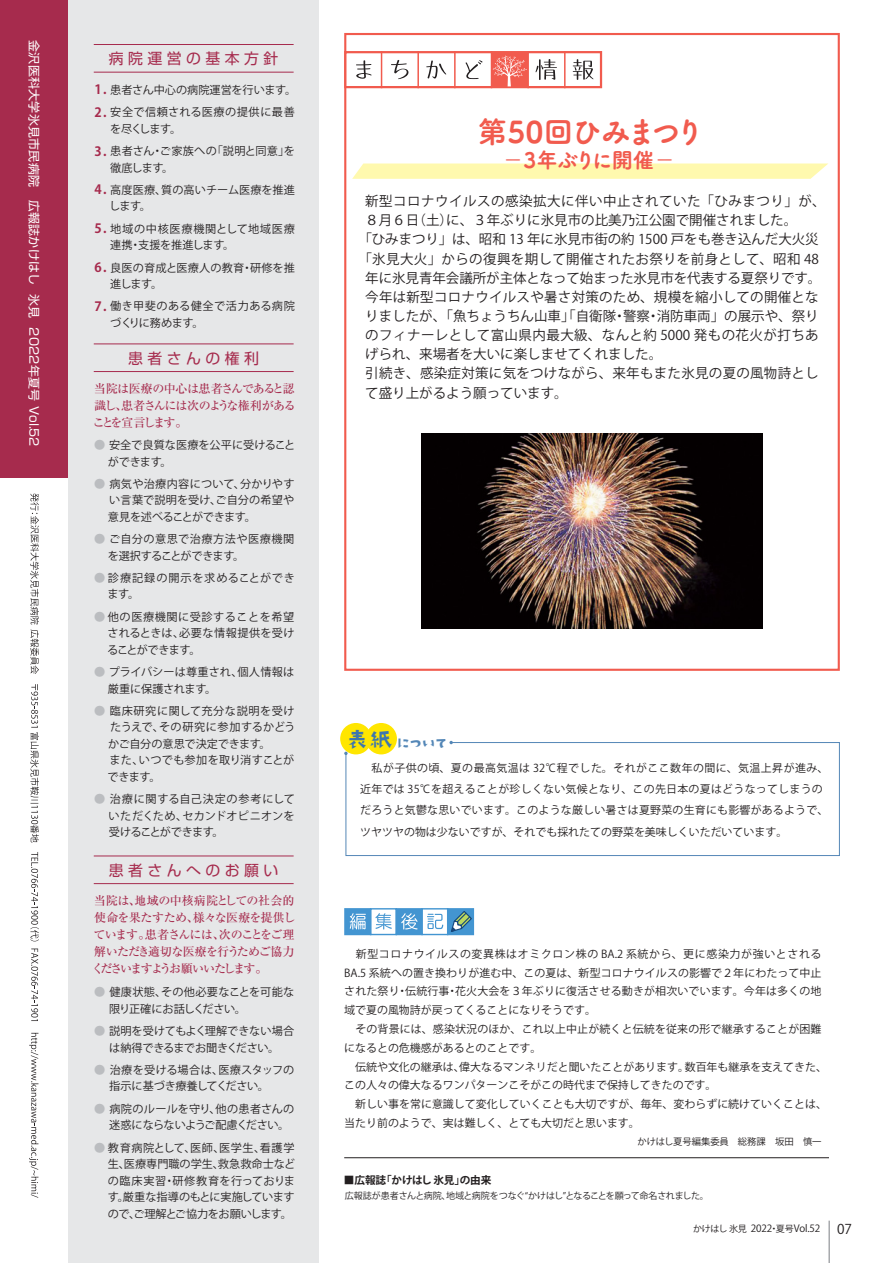
<style>
.page{position:relative;width:893px;height:1263px;background:#fff}
.page>*{position:absolute;margin:0;border:0;box-sizing:border-box;transform-origin:0 0}
.t1{font:29.7px "Tsuku A Rd Gothic Std E 90 pv RKSJ H";letter-spacing:-.04em;color:#f15b4e}
.t2{font:23.4px "DS kirigirisu";color:#3c76ae}
.t3{font:21.3px "Tsuku A Rd Gothic Std E 90 pv RKSJ H";letter-spacing:-.04em;color:#f15b4e}
.t4{font:14.85px "Shin Go Pro Regular 90 pv RKSJ V";letter-spacing:.3em;color:#a62b4d}
.t5{font:13.5px "Koz Go Pro Regular 90 pv RKSJ H";color:#231f20}
.t6{font:13.5px "Koz Go Pro Regular 90 pv RKSJ H";letter-spacing:.03em;color:#231f20}
.t7{font:13.5px "Koz Go Pro Regular 90 pv RKSJ H";letter-spacing:.02em;color:#231f20}
.t8{font:13.5px "Koz Go Pro Regular 90 pv RKSJ H";letter-spacing:.035em;color:#231f20}
.t9{font:12.75px/22.4px "Koz Go Pro Bold 90 pv RKSJ H";color:#a62b4d}
.t10{font:12px/17px "Ryumin Pro Medium 90 pv RKSJ H";letter-spacing:-.095em;color:#a62b4d;text-align:justify}
.t11{font:12px "Shin Go Pro Regular 90 pv RKSJ V";letter-spacing:.02em;color:#fff}
.t12{font:11.1px/16.5px "Koz Go Pro Regular 90 pv RKSJ H";color:#231f20}
.t13{font:11.1px/16.5px "Koz Go Pro Regular 90 pv RKSJ H";letter-spacing:.065em;color:#231f20}
.t14{font:11.1px/16.5px "Koz Go Pro Regular 90 pv RKSJ H";letter-spacing:-.02em;color:#231f20}
.t15{font:11.1px/22.4px "Koz Go Pro Regular 90 pv RKSJ H";letter-spacing:.035em;color:#231f20}
.t16{font:11.1px "Koz Go Pro Regular 90 pv RKSJ H";letter-spacing:.02em;color:#231f20}
.t17{font:11.1px "Koz Go Pro Regular 90 pv RKSJ H";letter-spacing:.07em;color:#231f20}
.t18{font:11.1px "Koz Go Pro Regular 90 pv RKSJ H";letter-spacing:-.07em;color:#231f20}
.t19{font:11.1px "Koz Go Pro Regular 90 pv RKSJ H";letter-spacing:-.04em;color:#231f20}
.t20{font:10.95px/18.8px "Koz Go Pro Regular 90 pv RKSJ H";letter-spacing:.01em;color:#231f20}
.t21{font:10.65px "Koz Go Pro Bold 90 pv RKSJ H";letter-spacing:-.015em;color:#231f20}
.t22{font:9.9px "Koz Go Pro Regular 90 pv RKSJ H";letter-spacing:-.015em;color:#231f20}
.t23{font:9.3px "Koz Go Pro Regular 90 pv RKSJ H";color:#231f20}
.t24{font:9px "Koz Go Pro Regular 90 pv RKSJ H";letter-spacing:-.04em;color:#231f20}
.s1{color:#bbbdc0}
.s2{font-size:9px}
.s3{font-size:13.5px}
</style>
<div class="page">
<svg style="left:30px;top:493px;width:9px;height:181px"></svg>
<svg style="left:30px;top:684px;width:9px;height:158px"></svg>
<svg style="left:30px;top:852px;width:9px;height:89px"></svg>
<svg style="left:31px;top:948px;width:7px;height:73px"></svg>
<svg style="left:29px;top:1033px;width:9px;height:165px"></svg>
<div style="left:68px;top:0;width:251px;height:1263px;background:#e6e7e8"></div>
<hr style="left:94px;top:343px;width:200px;height:1px;background:#a62b4d">
<hr style="left:94px;top:371px;width:200px;height:1px;background:#a62b4d">
<hr style="left:94px;top:855px;width:200px;height:1px;background:#a62b4d">
<hr style="left:94px;top:883px;width:200px;height:1px;background:#a62b4d">
<hr style="left:94px;top:44px;width:200px;height:1px;background:#a62b4d">
<hr style="left:94px;top:72px;width:200px;height:1px;background:#a62b4d">
<div style="left:344px;top:33px;width:496px;height:638px;border:2px solid #f15b4e"></div>
<div style="left:0;top:0;width:68px;height:477px;background:#a62b4d"></div>
<div style="left:345px;top:909px;width:26px;height:25px;background:#4395d1"></div>
<div style="left:344px;top:908px;width:27px;height:27px;border:1px solid #4395d1"></div>
<div style="left:396px;top:909px;width:26px;height:25px;background:#4395d1"></div>
<div style="left:396px;top:908px;width:27px;height:27px;border:1px solid #4395d1"></div>
<svg style="left:350px;top:913px;width:16px;height:17px"></svg>
<svg style="left:375px;top:913px;width:17px;height:16px"></svg>
<svg style="left:401px;top:913px;width:16px;height:17px"></svg>
<svg style="left:427px;top:914px;width:16px;height:15px"></svg>
<div style="left:370px;top:908px;width:27px;height:27px;border:1px solid #4395d1"></div>
<div style="left:421px;top:908px;width:27px;height:27px;border:1px solid #4395d1"></div>
<div style="left:448px;top:909px;width:25px;height:25px;background:#4395d1"></div>
<div style="left:447px;top:908px;width:27px;height:27px;border:1px solid #4395d1"></div>
<svg style="left:451px;top:910px;width:22px;height:23px"></svg>
<hr style="left:344px;top:1157px;width:485px;height:1px;background:#231f20">
<div style="left:344px;top:51px;width:258px;height:37px;border:2px solid #f15b4e"></div>
<svg style="left:356px;top:60px;width:16px;height:19px"></svg>
<svg style="left:391px;top:60px;width:17px;height:19px"></svg>
<svg style="left:426px;top:61px;width:20px;height:18px"></svg>
<svg style="left:466px;top:60px;width:16px;height:19px"></svg>
<svg style="left:536px;top:59px;width:21px;height:21px"></svg>
<svg style="left:573px;top:59px;width:20px;height:21px"></svg>
<hr style="left:381px;top:51px;width:1px;height:37px;background:#f15b4e">
<hr style="left:417px;top:51px;width:2px;height:37px;background:#f15b4e">
<hr style="left:454px;top:51px;width:2px;height:37px;background:#f15b4e">
<hr style="left:491px;top:51px;width:1px;height:37px;background:#f15b4e">
<hr style="left:527px;top:51px;width:2px;height:37px;background:#f15b4e">
<hr style="left:564px;top:51px;width:2px;height:37px;background:#f15b4e">
<div style="left:491px;top:52px;width:37px;height:35px;background:#f15b4e"></div>
<svg style="left:493px;top:55px;width:34px;height:31px"></svg>
<svg style="left:352px;top:163px;width:476px;height:16px;background:#fff9b3"></svg>
<div style="left:340px;top:723px;width:32px;height:31px;background:#ffe600;border-radius:50%"></div>
<div style="left:365px;top:723px;width:32px;height:31px;background:#ffe600;border-radius:50%"></div>
<svg style="left:345px;top:742px;width:495px;height:114px"></svg>
<svg style="left:344px;top:752px;width:4px;height:3px"></svg>
<img style="left:422px;top:433px;width:340px;height:196px">
<hr style="left:828px;top:1220px;width:2px;height:43px;background:#a7a9ac">
<svg style="left:398px;top:740px;width:55px;height:8px"></svg>
<p class="t11" style="left:38px;top:40px;width:408px;rotate:90deg">金沢医科大学氷見市民病院　広報誌かけはし 氷見 2022年夏号 Vol.52</p>
<h3 class="t4" style="left:109px;top:53px;width:171px">病院運営の基本方針</h3>
<p class="t12" style="left:110px;top:80px;width:187px;line-height:22.4px">患者さん中心の病院運営を行います。安全で信頼される医療の提供に最善</p>
<p class="t12" style="left:110px;top:119px;width:186px;line-height:22.4px">を尽くします。<br>患者さん・ご家族への「説明と同意」を</p>
<p class="t12" style="left:110px;top:158px;width:186px;line-height:22.4px">徹底します。<br>高度医療、質の高いチーム医療を推進</p>
<p class="t13" style="left:109px;top:197px;width:187px;line-height:22.4px">します。<br>地域の中核医療機関として地域医療</p>
<p class="t12" style="left:110px;top:235px;width:186px;line-height:22.4px">連携・支援を推進します。<br>良医の育成と医療人の教育・研修を推</p>
<p class="t15" style="left:110px;top:274px;width:186px">進します。<br>働き甲斐のある健全で活力ある病院</p>
<p class="t19" style="left:110px;top:318px;width:95px">づくりに務めます。</p>
<p class="t9" style="left:94px;top:80px;width:14px">1.<br>2.</p>
<p class="t9" style="left:94px;top:141px;width:14px">3.</p>
<p class="t9" style="left:94px;top:180px;width:14px">4.</p>
<p class="t9" style="left:94px;top:219px;width:14px">5.</p>
<p class="t9" style="left:94px;top:258px;width:14px">6.</p>
<p class="t9" style="left:94px;top:296px;width:14px">7.</p>
<h3 class="t4" style="left:128px;top:352px;width:132px">患者さんの権利</h3>
<p class="t10" style="left:93px;top:382px;width:204px">当院は医療の中心は患者さんであると認識し、患者さんには次のような権利があることを宣言します。</p>
<p class="t12" style="left:94px;top:438px;width:203px"><span class="s1">●</span> 安全で良質な医療を公平に受けること　 ができます。</p>
<p class="t12" style="left:94px;top:477px;width:202px;text-align:justify"><span class="s1">●</span> 病気や治療内容について、分かりやす　 い言葉で説明を受け、ご自分の希望や　 意見を述べることができます。</p>
<p class="t12" style="left:94px;top:532px;width:202px"><span class="s1">●</span> ご自分の意思で治療方法や医療機関　 を選択することができます。</p>
<p class="t13" style="left:107px;top:571px;width:189px;text-indent:-13px"><span class="s1">●</span> 診療記録の開示を求めることができます。</p>
<p class="t12" style="left:107px;top:610px;width:189px;text-align:justify;text-indent:-13px"><span class="s1">●</span> 他の医療機関に受診することを希望されるときは、必要な情報提供を受けることができます。</p>
<p class="t12" style="left:94px;top:665px;width:202px"><span class="s1">●</span> プライバシーは尊重され、個人情報は　 厳重に保護されます。</p>
<p class="t12" style="left:94px;top:704px;width:203px"><span class="s1">●</span> 臨床研究に関して充分な説明を受け　 たうえで、その研究に参加するかどう　 かご自分の意思で決定できます。<br>　 また、いつでも参加を取り消すことが　 できます。</p>
<p class="t17" style="left:94px;top:795px;width:202px"><span class="s1">●</span> 治療に関する自己決定の参考にして</p>
<p class="t16" style="left:94px;top:811px;width:202px">　 いただくため、セカンドオピニオンを</p>
<p class="t18" style="left:109px;top:828px;width:116px">受けることができます。</p>
<h3 class="t4" style="left:109px;top:864px;width:171px">患者さんへのお願い</h3>
<p class="t10" style="left:92px;top:894px;width:205px">当院は、地域の中核病院としての社会的使命を果たすため、様々な医療を提供しています。患者さんには、次のことをご理解いただき適切な医療を行うためご協力くださいますようお願いいたします。</p>
<p class="t12" style="left:94px;top:985px;width:202px"><span class="s1">●</span> 健康状態、その他必要なことを可能な　 限り正確にお話しください。</p>
<p class="t14" style="left:94px;top:1024px;width:202px"><span class="s1">●</span> 説明を受けてもよく理解できない場合　 は納得できるまでお聞きください。</p>
<p class="t12" style="left:94px;top:1063px;width:202px"><span class="s1">●</span> 治療を受ける場合は、医療スタッフの　 指示に基づき療養してください。</p>
<p class="t12" style="left:94px;top:1102px;width:202px"><span class="s1">●</span> 病院のルールを守り、他の患者さんの　 迷惑にならないようご配慮ください。</p>
<p class="t12" style="left:108px;top:1141px;width:189px;text-align:justify;text-indent:-14px"><span class="s1">●</span> 教育病院として、医師、医学生、看護学生、医療専門職の学生、救急救命士などの臨床実習・研修教育を行っております。厳重な指導のもとに実施していますので、ご理解とご協力をお願いします。</p>
<h1 class="t1" style="left:478px;top:121px;width:228px">第50回ひみまつり</h1>
<h3 class="t3" style="left:502px;top:152px;width:175px">－3年ぶりに開催－</h3>
<p class="t8" style="left:365px;top:196px;width:462px">新型コロナウイルスの感染拡大に伴い中止されていた「ひみまつり」が、</p>
<p class="t5" style="left:365px;top:215px;width:433px">８月６日（土）に、３年ぶりに氷見市の比美乃江公園で開催されました。</p>
<p class="t5" style="left:358px;top:234px;width:462px">「ひみまつり」は、昭和 13 年に氷見市街の約 1500 戸をも巻き込んだ大火災</p>
<p class="t6" style="left:358px;top:253px;width:462px">「氷見大火」からの復興を期して開催されたお祭りを前身として、昭和 48</p>
<p class="t5" style="left:365px;top:273px;width:458px">年に氷見青年会議所が主体となって始まった氷見市を代表する夏祭りです。</p>
<p class="t7" style="left:365px;top:292px;width:455px">今年は新型コロナウイルスや暑さ対策のため、規模を縮小しての開催とな</p>
<p class="t5" style="left:365px;top:311px;width:455px">りましたが、「魚ちょうちん山車」「自衛隊・警察・消防車両」の展示や、祭り</p>
<p class="t6" style="left:365px;top:330px;width:455px">のフィナーレとして富山県内最大級、なんと約 5000 発もの花火が打ちあ</p>
<p class="t5" style="left:365px;top:349px;width:298px">げられ、来場者を大いに楽しませてくれました。</p>
<p class="t7" style="left:365px;top:368px;width:455px">引続き、感染症対策に気をつけながら、来年もまた氷見の夏の風物詩とし</p>
<p class="t5" style="left:365px;top:387px;width:204px">て盛り上がるよう願っています。</p>
<h2 class="t2" style="left:346px;top:727px;width:48px">ഀࠅ</h2>
<p class="t20" style="left:360px;top:758px;width:470px;line-height:21.3px">　私が子供の頃、夏の最高気温は 32℃程でした。それがここ数年の間に、気温上昇が進み、近年では 35℃を超えることが珍しくない気候となり、この先日本の夏はどうなってしまうのだろうと気鬱な思いでいます。このような厳しい暑さは夏野菜の生育にも影響があるようで、ツヤツヤの物は少ないですが、それでも採れたての野菜を美味しくいただいています。</p>
<p class="t20" style="left:344px;top:946px;width:484px">　新型コロナウイルスの変異株はオミクロン株の BA.2 系統から、更に感染力が強いとされるBA.5 系統への置き換わりが進む中、この夏は、新型コロナウイルスの影響で２年にわたって中止された祭り・伝統行事・花火大会を３年ぶりに復活させる動きが相次いでいます。今年は多くの地域で夏の風物詩が戻ってくることになりそうです。<br>　その背景には、感染状況のほか、これ以上中止が続くと伝統を従来の形で継承することが困難になるとの危機感があるとのことです。<br>　伝統や文化の継承は、偉大なるマンネリだと聞いたことがあります。数百年も継承を支えてきた、この人々の偉大なるワンパターンこそがこの時代まで保持してきたのです。<br>　新しい事を常に意識して変化していくことも大切ですが、毎年、変わらずに続けていくことは、当たり前のようで、実は難しく、とても大切だと思います。</p>
<p class="t23" style="left:637px;top:1138px;width:186px">かけはし夏号編集委員　総務課　坂田　慎一</p>
<p class="t21" style="left:344px;top:1176px;width:149px">■広報誌「かけはし 氷見」の由来</p>
<p class="t24" style="left:345px;top:1192px;width:366px">広報誌が患者さんと病院、地域と病院をつなぐ“かけはし”となることを願って命名されました。</p>
<p class="t22" style="left:693px;top:1224px;width:160px"><span class="s2">かけはし 氷見</span> 2022<span class="s2">・夏号</span>Vol.52 <span class="s3">07</span></p>
</div>
